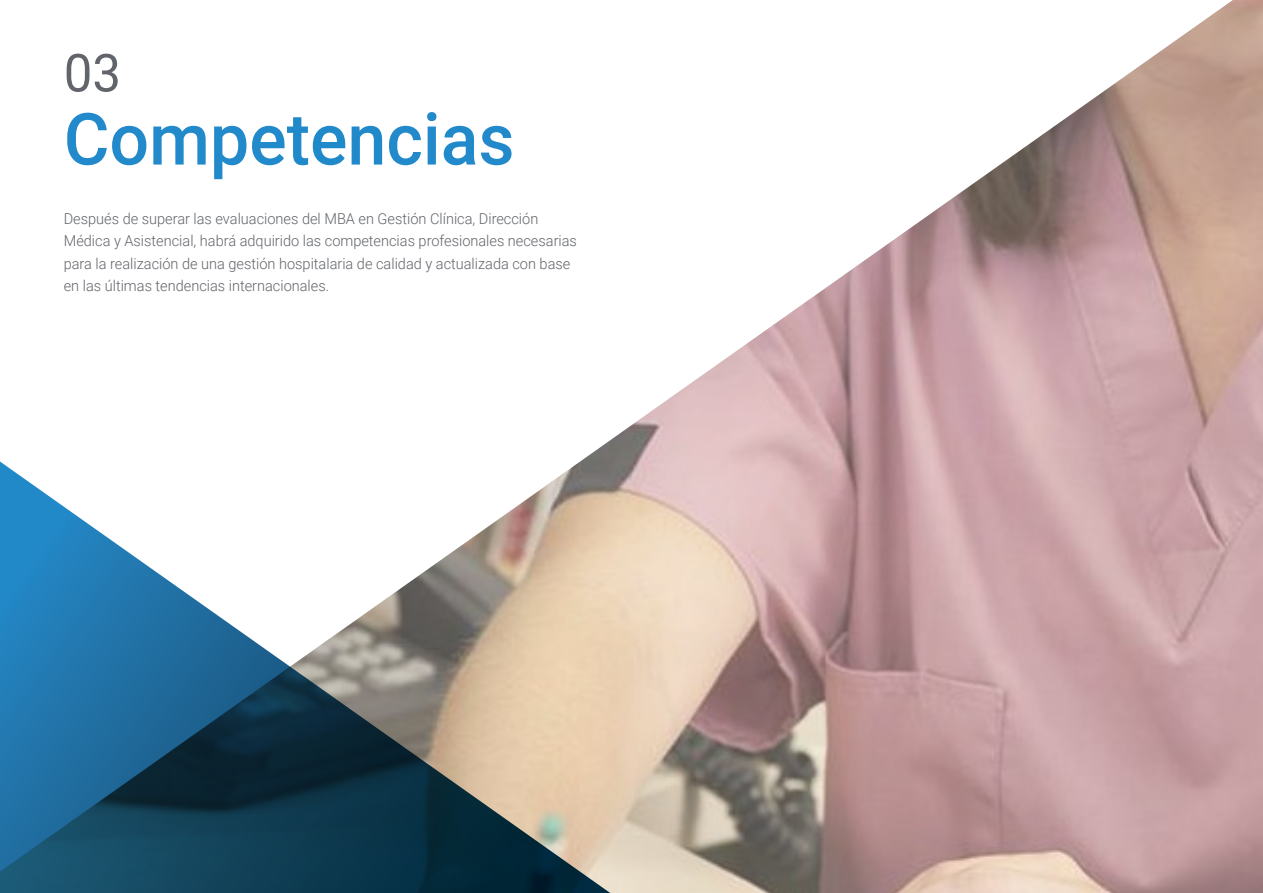
<style>
.page{position:relative;width:1263px;height:893px;background:#fff}
.page>*{position:absolute;margin:0;border:0;box-sizing:border-box;transform-origin:0 0}
.t1{font:500 72px "Roboto";color:#2289ca}
.t2{font:52.5px "Roboto";color:#61646a}
.t3{font:300 15px/22.5px "Roboto";color:#61646a}
.s1{color:#1f89ca}
</style>
<div class="page">
<img style="left:602px;top:0;width:661px;height:893px">
<svg style="left:0;top:446px;width:640px;height:447px"></svg>
<h2 class="t2" style="left:64px;top:36px;width:59px">03</h2>
<h1 class="t1" style="left:64px;top:89px;width:452px">Compe<span class="s1">ten</span>cias</h1>
<p class="t3" style="left:64px;top:207px;width:515px">Después de superar las evaluaciones del MBA en Gestión Clínica, Dirección Médica y Asistencial, habrá adquirido las competencias profesionales necesarias para la realización de una gestión hospitalaria de calidad y actualizada con base en las últimas tendencias internacionales.</p>
</div>
